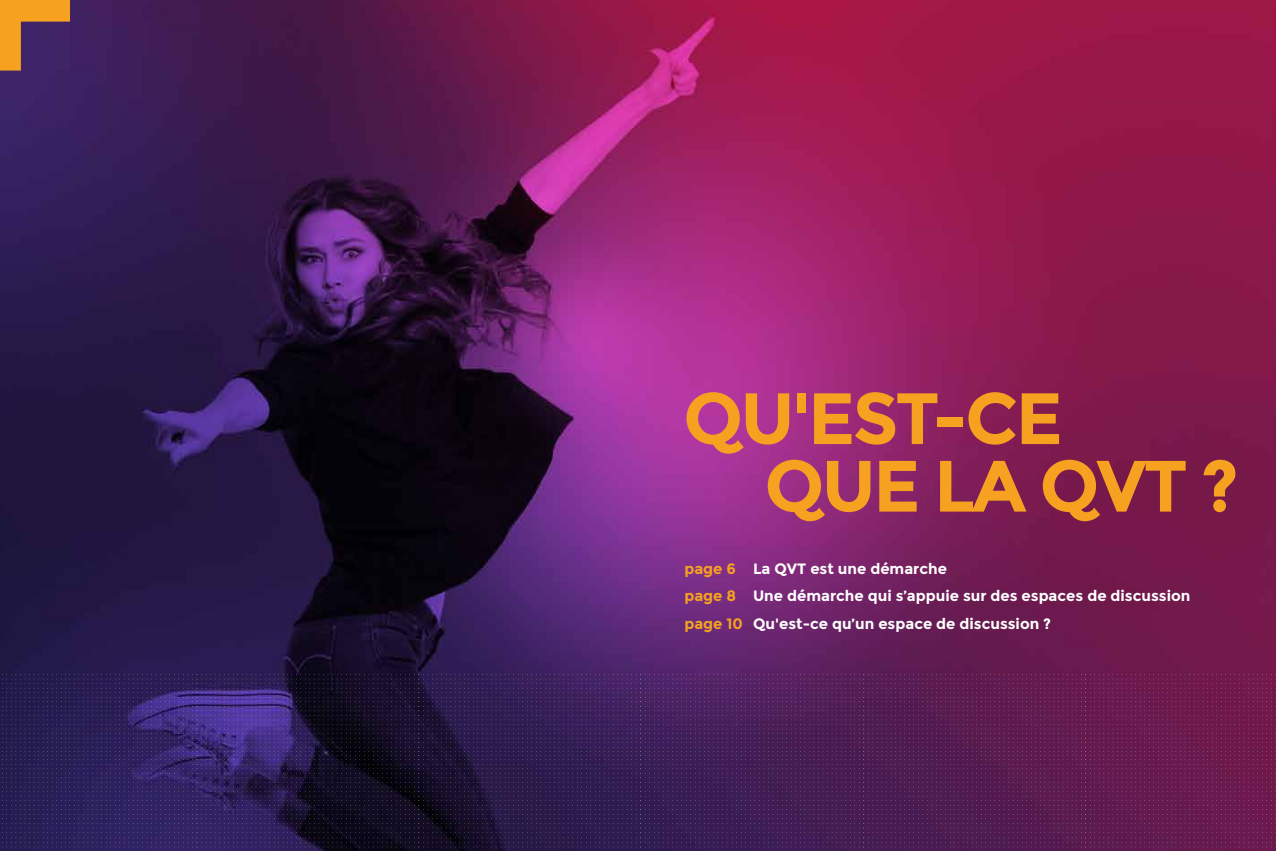
<style>
.page{position:relative;width:1276px;height:851px;background:#fff}
.page>*{position:absolute;margin:0;border:0;box-sizing:border-box;transform-origin:0 0}
.t1{font:257.25px "Montserrat";color:#f6a120}
.t2{font:700 72.5px/67.5px "Montserrat";letter-spacing:-.04em;color:#f6a120}
.t3{font:700 15px/27.5px "Montserrat";color:#fff}
.s1{color:#f6a120}
</style>
<div class="page">
<img style="left:0;top:0;width:1276px;height:850px">
<svg style="left:2px;top:674px;width:1274px;height:173px;background:#401d50"></svg>
<h1 class="t1" style="left:-64px;top:-131px;width:148px">+</h1>
<h2 class="t2" style="left:764px;top:385px;width:476px;text-indent:-81px">QU'EST-CE<br>QUE LA QVT ?</h2>
<p class="t3" style="left:684px;top:554px;width:507px"><span class="s1">page 6</span> La QVT est une démarche<br><span class="s1">page 8</span> Une démarche qui s’appuie sur des espaces de discussion <span class="s1">page 10</span> Qu'est-ce qu’un espace de discussion ?</p>
</div>
